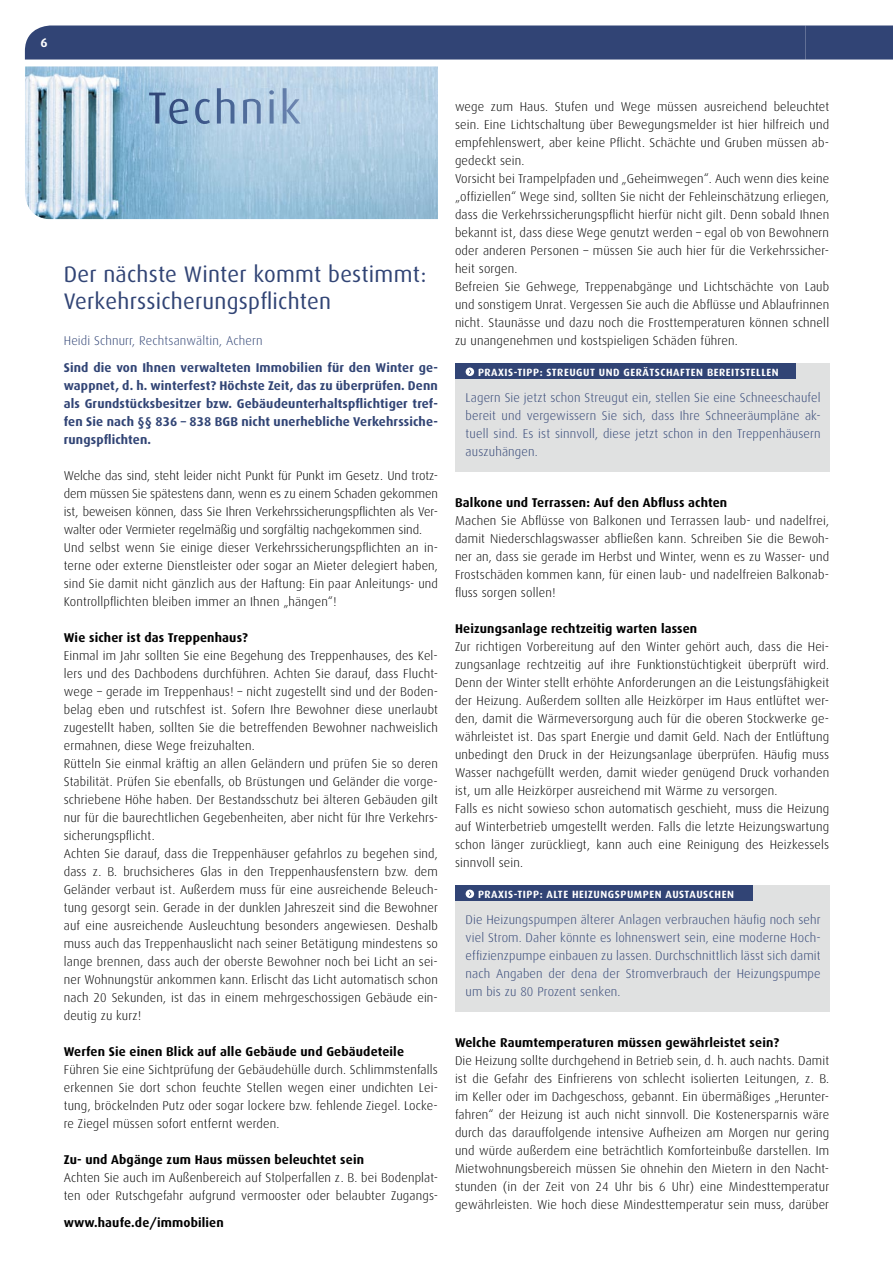
<style>
.page{position:relative;width:893px;height:1263px;background:#fff}
.page>*{position:absolute;margin:0;border:0;box-sizing:border-box;transform-origin:0 0}
.t1{font:22.5px/27px "Dax";letter-spacing:.01em;color:#314475}
.t2{font:300 12.75px/18px "Dax";letter-spacing:.01em;color:#000}
.t3{font:300 12.75px/18px "Dax";letter-spacing:.01em;color:#314475;text-align:justify}
.t4{font:700 12.75px "Dax";letter-spacing:.01em;color:#000}
.t5{font:700 12.75px/18px "Dax";letter-spacing:.01em;color:#314475;text-align:justify}
.t6{font:700 12.75px "Dax";color:#fff}
.t7{font:700 10.5px "Dax";letter-spacing:.05em;color:#fff}
</style>
<div class="page">
<div style="left:25px;top:26px;width:868px;height:34px;background:#314475"></div>
<img style="left:25px;top:66px;width:413px;height:153px">
<img style="left:149px;top:88px;width:151px;height:36px">
<div style="left:455px;top:363px;width:374px;height:108px;background:#e0e1e1"></div>
<div style="left:455px;top:363px;width:340px;height:16px;background:#314475"></div>
<svg style="left:466px;top:368px;width:8px;height:8px"></svg>
<div style="left:455px;top:885px;width:374px;height:126px;background:#e0e1e1"></div>
<div style="left:455px;top:885px;width:298px;height:16px;background:#314475"></div>
<svg style="left:466px;top:890px;width:8px;height:8px"></svg>
<p class="t6" style="left:40px;top:35px;width:9px">6</p>
<h1 class="t1" style="left:64px;top:261px;width:364px">Der nächste Winter kommt bestimmt:<br>Verkehrssicherungspflichten</h1>
<p class="t3" style="left:64px;top:332px;width:200px">Heidi Schnurr, Rechtsanwältin, Achern</p>
<p class="t5" style="left:64px;top:359px;width:376px">Sind die von Ihnen verwalteten Immobilien für den Winter ge&shy;wappnet, d. h. winterfest? Höchste Zeit, das zu überprüfen. Denn als Grundstücksbesitzer bzw. Gebäudeunterhaltspflichtiger tref&shy;fen Sie nach §§ 836 – 838 BGB nicht unerhebliche Verkehrssiche&shy;rungspflichten.</p>
<p class="t2" style="left:64px;top:467px;width:376px">Welche das sind, steht leider nicht Punkt für Punkt im Gesetz. Und trotz&shy;dem müssen Sie spätestens dann, wenn es zu einem Schaden gekommen ist, beweisen können, dass Sie Ihren Verkehrssicherungspflichten als Ver&shy;walter oder Vermieter regelmäßig und sorgfältig nachgekommen sind.<br>Und selbst wenn Sie einige dieser Verkehrssicherungspflichten an in&shy;terne oder externe Dienstleister oder sogar an Mieter delegiert haben, sind Sie damit nicht gänzlich aus der Haftung: Ein paar Anleitungs- und Kontrollpflichten bleiben immer an Ihnen „hängen“!</p>
<p class="t4" style="left:64px;top:631px;width:186px">Wie sicher ist das Treppenhaus?</p>
<p class="t2" style="left:64px;top:647px;width:376px">Einmal im Jahr sollten Sie eine Begehung des Treppenhauses, des Kel&shy;lers und des Dachbodens durchführen. Achten Sie darauf, dass Flucht&shy;wege – gerade im Treppenhaus! – nicht zugestellt sind und der Boden&shy;belag eben und rutschfest ist. Sofern Ihre Bewohner diese unerlaubt zugestellt haben, sollten Sie die betreffenden Bewohner nachweislich ermahnen, diese Wege freizuhalten.<br>Rütteln Sie einmal kräftig an allen Geländern und prüfen Sie so deren Stabilität. Prüfen Sie ebenfalls, ob Brüstungen und Geländer die vorge&shy;schriebene Höhe haben. Der Bestandsschutz bei älteren Gebäuden gilt nur für die baurechtlichen Gegebenheiten, aber nicht für Ihre Verkehrs&shy;sicherungspflicht.<br>Achten Sie darauf, dass die Treppenhäuser gefahrlos zu begehen sind, dass z. B. bruchsicheres Glas in den Treppenhausfenstern bzw. dem Geländer verbaut ist. Außerdem muss für eine ausreichende Beleuch&shy;tung gesorgt sein. Gerade in der dunklen Jahreszeit sind die Bewohner auf eine ausreichende Ausleuchtung besonders angewiesen. Deshalb muss auch das Treppenhauslicht nach seiner Betätigung mindestens so lange brennen, dass auch der oberste Bewohner noch bei Licht an sei&shy;ner Wohnungstür ankommen kann. Erlischt das Licht automatisch schon nach 20 Sekunden, ist das in einem mehrgeschossigen Gebäude ein&shy;deutig zu kurz!</p>
<p class="t4" style="left:64px;top:1045px;width:342px">Werfen Sie einen Blick auf alle Gebäude und Gebäudeteile</p>
<p class="t2" style="left:64px;top:1061px;width:376px;text-align:justify">Führen Sie eine Sichtprüfung der Gebäudehülle durch. Schlimmstenfalls erkennen Sie dort schon feuchte Stellen wegen einer undichten Lei&shy;tung, bröckelnden Putz oder sogar lockere bzw. fehlende Ziegel. Locke&shy;re Ziegel müssen sofort entfernt werden.</p>
<p class="t4" style="left:64px;top:1153px;width:302px">Zu- und Abgänge zum Haus müssen beleuchtet sein</p>
<p class="t2" style="left:64px;top:1169px;width:376px">Achten Sie auch im Außenbereich auf Stolperfallen z. B. bei Bodenplat&shy;ten oder Rutschgefahr aufgrund vermooster oder belaubter Zugangs-</p>
<p class="t4" style="left:64px;top:1216px;width:162px">www.haufe.de/immobilien</p>
<p class="t2" style="left:455px;top:98px;width:376px">wege zum Haus. Stufen und Wege müssen ausreichend beleuchtet sein. Eine Lichtschaltung über Bewegungsmelder ist hier hilfreich und empfehlenswert, aber keine Pflicht. Schächte und Gruben müssen ab&shy;gedeckt sein.<br>Vorsicht bei Trampelpfaden und „Geheimwegen“. Auch wenn dies keine „offiziellen“ Wege sind, sollten Sie nicht der Fehleinschätzung erliegen, dass die Verkehrssicherungspflicht hierfür nicht gilt. Denn sobald Ihnen bekannt ist, dass diese Wege genutzt werden – egal ob von Bewohnern oder anderen Personen – müssen Sie auch hier für die Verkehrssicher&shy;heit sorgen.<br>Befreien Sie Gehwege, Treppenabgänge und Lichtschächte von Laub und sonstigem Unrat. Vergessen Sie auch die Abflüsse und Ablaufrinnen nicht. Staunässe und dazu noch die Frosttemperaturen können schnell zu unangenehmen und kostspieligen Schäden führen.</p>
<p class="t7" style="left:478px;top:366px;width:302px">PRAXIS-TIPP: STREUGUT UND GERÄTSCHAFTEN BEREITSTELLEN</p>
<p class="t3" style="left:466px;top:388px;width:357px">Lagern Sie jetzt schon Streugut ein, stellen Sie eine Schneeschaufel bereit und vergewissern Sie sich, dass Ihre Schneeräumpläne ak&shy;tuell sind. Es ist sinnvoll, diese jetzt schon in den Treppenhäusern auszuhängen.</p>
<p class="t4" style="left:455px;top:496px;width:274px">Balkone und Terrassen: Auf den Abfluss achten</p>
<p class="t2" style="left:455px;top:512px;width:376px;text-align:justify">Machen Sie Abflüsse von Balkonen und Terrassen laub- und nadelfrei, damit Niederschlagswasser abfließen kann. Schreiben Sie die Bewoh&shy;ner an, dass sie gerade im Herbst und Winter, wenn es zu Wasser- und Frostschäden kommen kann, für einen laub- und nadelfreien Balkonab&shy;fluss sorgen sollen!</p>
<p class="t4" style="left:455px;top:622px;width:244px">Heizungsanlage rechtzeitig warten lassen</p>
<p class="t2" style="left:455px;top:638px;width:376px">Zur richtigen Vorbereitung auf den Winter gehört auch, dass die Hei&shy;zungsanlage rechtzeitig auf ihre Funktionstüchtigkeit überprüft wird.<br>Denn der Winter stellt erhöhte Anforderungen an die Leistungsfähigkeit der Heizung. Außerdem sollten alle Heizkörper im Haus entlüftet wer&shy;den, damit die Wärmeversorgung auch für die oberen Stockwerke ge&shy;währleistet ist. Das spart Energie und damit Geld. Nach der Entlüftung unbedingt den Druck in der Heizungsanlage überprüfen. Häufig muss Wasser nachgefüllt werden, damit wieder genügend Druck vorhanden ist, um alle Heizkörper ausreichend mit Wärme zu versorgen.<br>Falls es nicht sowieso schon automatisch geschieht, muss die Heizung auf Winterbetrieb umgestellt werden. Falls die letzte Heizungswartung schon länger zurückliegt, kann auch eine Reinigung des Heizkessels sinnvoll sein.</p>
<p class="t7" style="left:478px;top:888px;width:257px">PRAXIS-TIPP: ALTE HEIZUNGSPUMPEN AUSTAUSCHEN</p>
<p class="t3" style="left:466px;top:910px;width:357px">Die Heizungspumpen älterer Anlagen verbrauchen häufig noch sehr viel Strom. Daher könnte es lohnenswert sein, eine moderne Hoch&shy;effizienzpumpe einbauen zu lassen. Durchschnittlich lässt sich damit nach Angaben der dena der Stromverbrauch der Heizungspumpe um bis zu 80 Prozent senken.</p>
<p class="t4" style="left:455px;top:1036px;width:326px">Welche Raumtemperaturen müssen gewährleistet sein?</p>
<p class="t2" style="left:455px;top:1052px;width:376px;text-align:justify">Die Heizung sollte durchgehend in Betrieb sein, d. h. auch nachts. Damit ist die Gefahr des Einfrierens von schlecht isolierten Leitungen, z. B. im Keller oder im Dachgeschoss, gebannt. Ein übermäßiges „Herunter&shy;fahren“ der Heizung ist auch nicht sinnvoll. Die Kostenersparnis wäre durch das darauffolgende intensive Aufheizen am Morgen nur gering und würde außerdem eine beträchtlich Komforteinbuße darstellen. Im Mietwohnungsbereich müssen Sie ohnehin den Mietern in den Nacht&shy;stunden (in der Zeit von 24 Uhr bis 6 Uhr) eine Mindesttemperatur gewährleisten. Wie hoch diese Mindesttemperatur sein muss, darüber</p>
</div>
